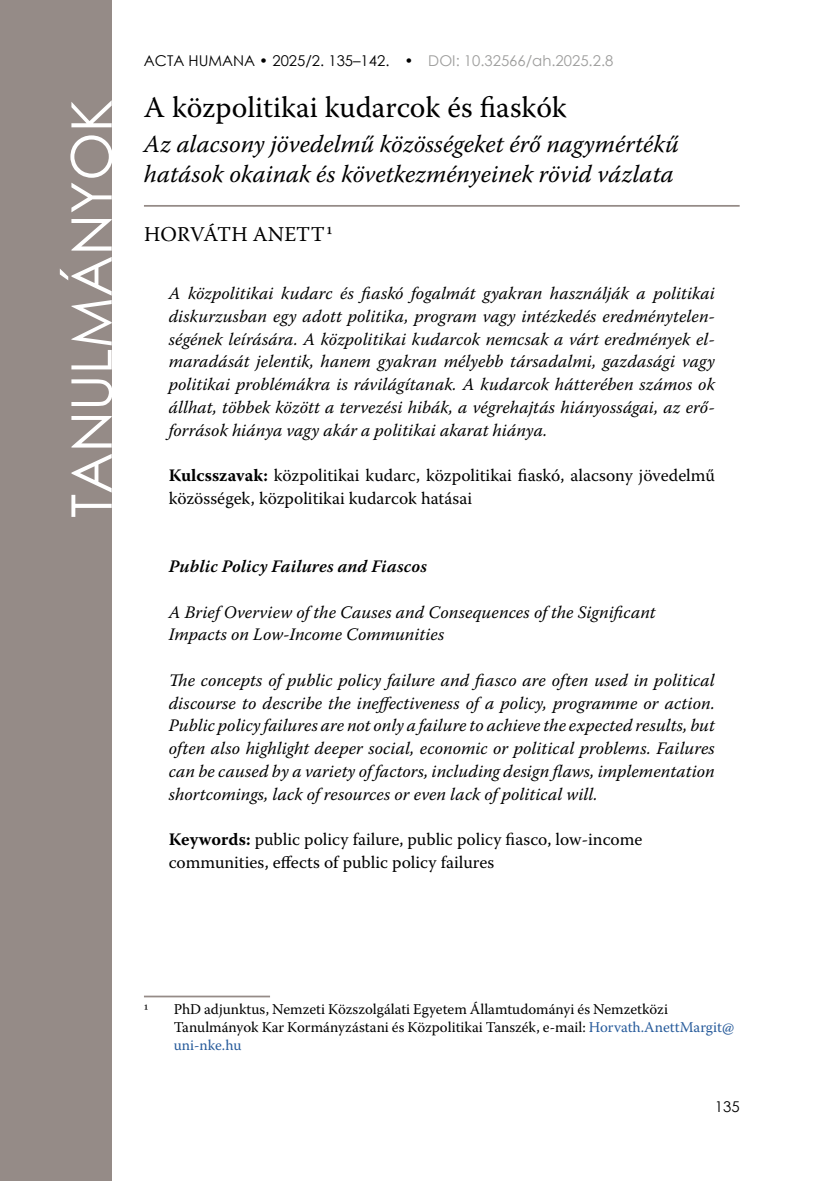
<style>
.page{position:relative;width:834px;height:1181px;background:#fff}
.page>*{position:absolute;margin:0;border:0;box-sizing:border-box;transform-origin:0 0}
.t1{font:56px "Century Gothic";color:#fff}
.Chapter_Head{font:29.75px "Warnock Pro";color:#000}
.Chapter_Subtitle{font:italic 24.5px/29.8px "Warnock Pro";color:#000}
.t2{font:21px "Warnock Pro";letter-spacing:.01em;color:#000}
.Absztrakt{font:italic 17.5px/22.8px "Warnock Pro";color:#000;text-align:justify}
.Absztrakt___ENG{font:italic 17.5px/22.8px "Warnock Pro";color:#000;text-align:justify}
.Keywords{font:17.5px/22.8px "Warnock Pro";color:#000}
.Kulcsszavak___ENG{font:17.5px/22.8px "Warnock Pro";color:#000}
.Absztrakt___ENG_cím{font:italic 17.5px/22.8px "Warnock Pro";color:#000}
.Absztrakt___ENG_cím-2{font:italic 600 17.5px "Warnock Pro";letter-spacing:.005em;color:#000}
.Footnote_Text{font:14.88px/17.8px "Warnock Pro";color:#000}
.AH___Év_szám__oldalszám___DOI{font:14.88px "Century Gothic";color:#000}
.s1{color:#9d9d9c}
.s2{font-weight:700}
.s3{color:#275b9b}
</style>
<div class="page">
<div style="left:0;top:0;width:112px;height:1181px;background:#958b87"></div>
<hr style="left:144px;top:205px;width:595px;height:2px;background:#958b87">
<hr style="left:144px;top:995px;width:126px;height:2px;background:#958b87">
<h1 class="t1" style="left:52px;top:518px;width:420px;rotate:-90deg">TANULMÁNYOK</h1>
<p class="AH___Év_szám__oldalszám___DOI" style="left:144px;top:50px;width:471px">ACTA HUMANA • 2025/2. 135–142. • <span class="s1">DOI: 10.32566/ah.2025.2.8</span></p>
<p class="Chapter_Head" style="left:144px;top:89px;width:424px">A közpolitikai kudarcok és fiaskók</p>
<p class="Chapter_Subtitle" style="left:144px;top:128px;width:536px">Az alacsony jövedelmű közösségeket érő nagymértékű hatások okainak és következményeinek rövid vázlata</p>
<p class="t2" style="left:144px;top:222px;width:190px">HORVÁTH ANETT1</p>
<p class="Absztrakt" style="left:169px;top:282px;width:547px">A közpolitikai kudarc és fiaskó fogalmát gyakran használják a politikai diskurzusban egy adott politika, program vagy intézkedés eredménytelen&shy;ségének leírására. A közpolitikai kudarcok nemcsak a várt eredmények el&shy;maradását jelentik, hanem gyakran mélyebb társadalmi, gazdasági vagy politikai problémákra is rávilágítanak. A kudarcok hátterében számos ok állhat, többek között a tervezési hibák, a végrehajtás hiányosságai, az erő&shy;források hiánya vagy akár a politikai akarat hiánya.</p>
<p class="Keywords" style="left:169px;top:464px;width:547px"><span class="s2">Kulcsszavak:</span> közpolitikai kudarc, közpolitikai fiaskó, alacsony jövedelmű közösségek, közpolitikai kudarcok hatásai</p>
<p class="Absztrakt___ENG_cím-2" style="left:169px;top:556px;width:259px">Public Policy Failures and Fiascos</p>
<p class="Absztrakt___ENG_cím" style="left:169px;top:600px;width:489px">A Brief Overview of the Causes and Consequences of the Significant<br>Impacts on Low-Income Communities</p>
<p class="Absztrakt___ENG" style="left:169px;top:668px;width:548px">The concepts of public policy failure and fiasco are often used in political discourse to describe the ineffectiveness of a policy, programme or action.<br>Public policy failures are not only a failure to achieve the expected results, but often also highlight deeper social, economic or political problems. Failures can be caused by a variety of factors, including design flaws, implementation shortcomings, lack of resources or even lack of political will.</p>
<p class="Kulcsszavak___ENG" style="left:169px;top:828px;width:475px"><span class="s2">Keywords:</span> public policy failure, public policy fiasco, low-income communities, effects of public policy failures</p>
<p class="Footnote_Text" style="left:144px;top:1002px;width:6px">1</p>
<p class="Footnote_Text" style="left:174px;top:1000px;width:562px">PhD adjunktus, Nemzeti Közszolgálati Egyetem Államtudományi és Nemzetközi<br>Tanulmányok Kar Kormányzástani és Közpolitikai Tanszék, e-mail: <span class="s3">Horvath.AnettMargit@ uni-nke.hu</span></p>
<p class="AH___Év_szám__oldalszám___DOI" style="left:714px;top:1095px;width:26px">135</p>
</div>
